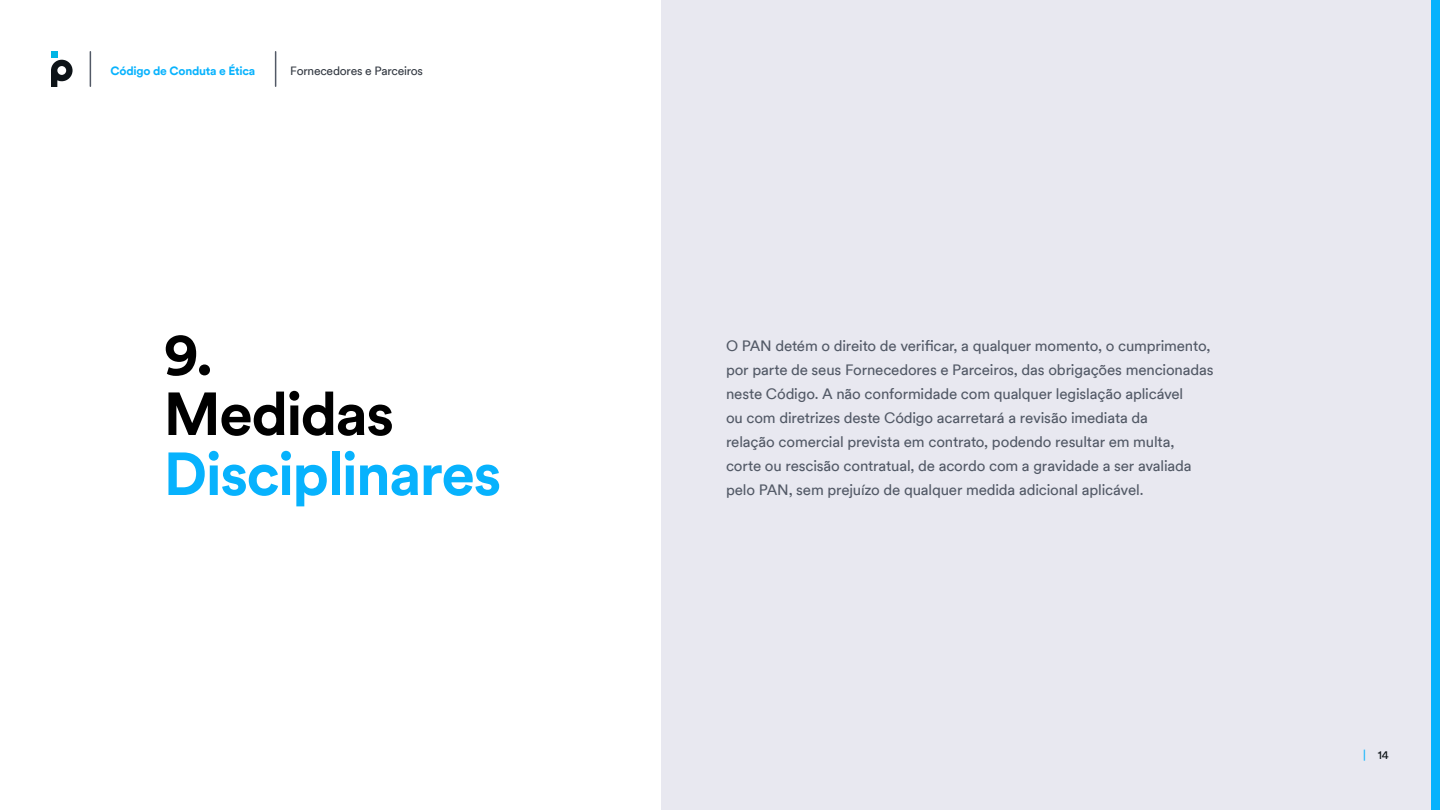
<style>
.page{position:relative;width:1440px;height:810px;background:#fff}
.page>*{position:absolute;margin:0;border:0;box-sizing:border-box;transform-origin:0 0}
.t1{font:700 60px "Circular XXTT";letter-spacing:-.03em;color:#07b2fd}
.t2{font:700 60px/60px "Circular XXTT";letter-spacing:-.03em;color:#000}
.t3{font:15px/24px "Circular XXTT";letter-spacing:-.01em;color:#525966}
.t4{font:12px "Circular XXTT";letter-spacing:-.02em;color:#333942}
.t5{font:700 12px "Circular XXTT";letter-spacing:-.02em;color:#07b2fd}
.t6{font:12px "Circular XXTT";color:#0d1317}
.s1{color:#07b2fd}
</style>
<div class="page">
<div style="left:662px;top:0;width:778px;height:810px;background:#e8e8f0"></div>
<svg style="left:51px;top:51px;width:22px;height:36px"></svg>
<hr style="left:90px;top:52px;width:1px;height:34px;background:#525966">
<hr style="left:275px;top:52px;width:1px;height:34px;background:#525966">
<div style="left:1431px;top:0;width:9px;height:810px;background:#07b2fd"></div>
<p class="t5" style="left:111px;top:63px;width:146px">Código de Conduta e Ética</p>
<p class="t4" style="left:290px;top:63px;width:134px">Fornecedores e Parceiros</p>
<h1 class="t2" style="left:164px;top:321px;width:232px">9.<br>Medidas</h1>
<h1 class="t1" style="left:164px;top:433px;width:340px">Disciplinares</h1>
<p class="t3" style="left:726px;top:333px;width:489px">O PAN detém o direito de verificar, a qualquer momento, o cumprimento, por parte de seus Fornecedores e Parceiros, das obrigações mencionadas neste Código. A não conformidade com qualquer legislação aplicável<br>ou com diretrizes deste Código acarretará a revisão imediata da<br>relação comercial prevista em contrato, podendo resultar em multa,<br>corte ou rescisão contratual, de acordo com a gravidade a ser avaliada pelo PAN, sem prejuízo de qualquer medida adicional aplicável.</p>
<p class="t6" style="left:1363px;top:747px;width:27px"><span class="s1">|</span> 14</p>
</div>
